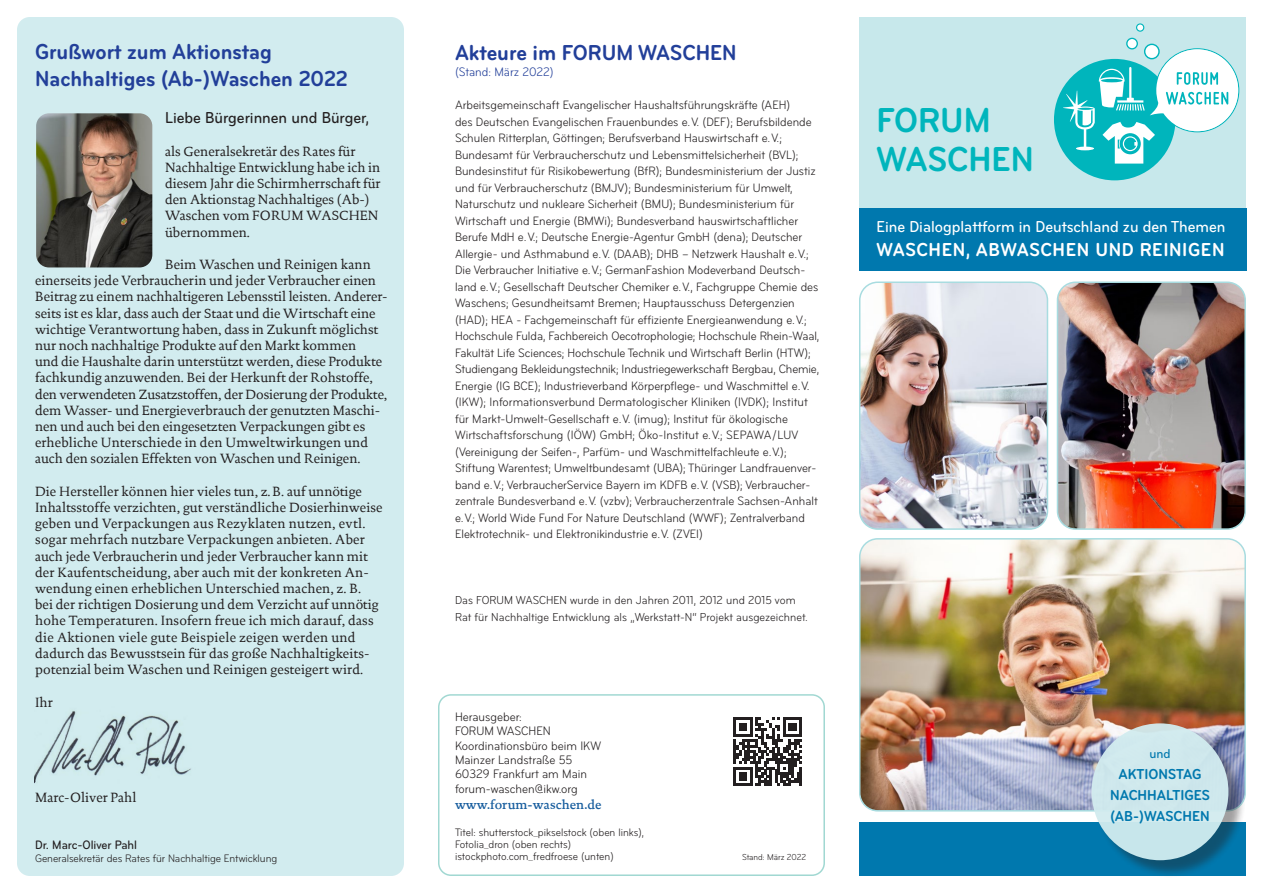
<style>
.page{position:relative;width:1263px;height:893px;background:#fff}
.page>*{position:absolute;margin:0;border:0;box-sizing:border-box;transform-origin:0 0}
.t1{font:700 condensed 36px/39px "Bryant";color:#00b5bc}
.t2{font:700 condensed 22.5px/27px "Bryant";color:#223f99}
.t3{font:700 condensed 19.5px "Bryant";letter-spacing:.03em;color:#fff}
.t4{font:500 condensed 16.5px "Bryant";color:#fff}
.t5{font:500 condensed 16.5px "Bryant";color:#231f20}
.t6{font:700 condensed 15px/21px "Bryant";color:#0078ae;text-align:center}
.t7{font:13.5px/16.2px "Documenta Dtl";color:#231f20}
.t8{font:500 condensed 13.5px "Bryant";color:#0078ae}
.t9{font:condensed 12.75px/14.4px "Bryant";color:#231f20}
.t10{font:500 12.75px "Documenta Dtl";color:#175d9e}
.t11{font:500 condensed 12.75px "Bryant";letter-spacing:-.005em;color:#231f20}
.t12{font:condensed 12.75px "Bryant";color:#223f99}
.t13{font:condensed 12.6px/16.5px "Bryant";color:#231f20}
.t14{font:condensed 12px/16.5px "Bryant";letter-spacing:.005em;color:#231f20}
.t15{font:condensed 11.25px/12px "Bryant";letter-spacing:-.005em;color:#231f20}
.t16{font:condensed 9px "Bryant";color:#231f20}
</style>
<div class="page">
<div style="left:859px;top:17px;width:387px;height:194px;background:#c7e8eb"></div>
<div style="left:859px;top:208px;width:387px;height:63px;background:#0078ae"></div>
<img style="left:860px;top:541px;width:383px;height:270px">
<div style="left:859px;top:538px;width:387px;height:273px;border:2px solid #a8dce0;border-radius:18px"></div>
<img style="left:862px;top:284px;width:185px;height:243px">
<div style="left:859px;top:281px;width:189px;height:249px;border:2px solid #a8dce0;border-radius:18px"></div>
<img style="left:1057px;top:284px;width:186px;height:243px">
<div style="left:1057px;top:281px;width:189px;height:249px;border:2px solid #a8dce0;border-radius:18px"></div>
<div style="left:438px;top:694px;width:387px;height:182px;border:2px solid #a1d8d2;border-radius:12px"></div>
<div style="left:17px;top:17px;width:387px;height:859px;background:#d2ecef;border-radius:13px"></div>
<div style="left:859px;top:822px;width:387px;height:53px;background:#0078ae"></div>
<div style="left:1094px;top:726px;width:152px;height:152px;background:#231f20;opacity:.45"></div>
<div style="left:1091px;top:723px;width:137px;height:137px;background:#d2ecef;border-radius:50%"></div>
<svg style="left:733px;top:717px;width:69px;height:69px"></svg>
<svg style="left:1136px;top:23px;width:8px;height:9px"></svg>
<svg style="left:1054px;top:38px;width:185px;height:142px"></svg>
<img style="left:36px;top:113px;width:116px;height:154px">
<img style="left:34px;top:711px;width:157px;height:73px">
<h2 class="t2" style="left:35px;top:38px;width:314px">Grußwort zum Aktionstag<br>Nachhaltiges (Ab-)Waschen 2022</h2>
<h3 class="t5" style="left:165px;top:108px;width:206px">Liebe Bürgerinnen und Bürger,</h3>
<p class="t7" style="left:165px;top:143px;width:217px">als Generalsekretär des Rates für<br>Nachhaltige Entwicklung habe ich in diesem Jahr die Schirmherrschaft für den Aktionstag Nachhaltiges (Ab-)<br>Waschen vom FORUM WASCHEN übernommen.</p>
<p class="t7" style="left:35px;top:256px;width:354px;text-indent:130px">Beim Waschen und Reinigen kann einerseits jede Verbraucherin und jeder Verbraucher einen Beitrag zu einem nachhaltigeren Lebensstil leisten. Anderer&shy;seits ist es klar, dass auch der Staat und die Wirtschaft eine wichtige Verantwortung haben, dass in Zukunft möglichst nur noch nachhaltige Produkte auf den Markt kommen<br>und die Haushalte darin unterstützt werden, diese Produkte fachkundig anzuwenden. Bei der Herkunft der Rohstoffe, den verwendeten Zusatzstoffen, der Dosierung der Produkte, dem Wasser- und Energieverbrauch der genutzten Maschi&shy;nen und auch bei den eingesetzten Verpackungen gibt es erhebliche Unterschiede in den Umweltwirkungen und auch den sozialen Effekten von Waschen und Reinigen.</p>
<p class="t7" style="left:35px;top:483px;width:349px">Die Hersteller können hier vieles tun, z.B. auf unnötige Inhaltsstoffe verzichten, gut verständliche Dosierhinweise geben und Verpackungen aus Rezyklaten nutzen, evtl. sogar mehrfach nutzbare Verpackungen anbieten. Aber auch jede Verbraucherin und jeder Verbraucher kann mit der Kaufentscheidung, aber auch mit der konkreten An&shy;wendung einen erheblichen Unterschied machen, z. B. bei der richtigen Dosierung und dem Verzicht auf unnötig hohe Temperaturen. Insofern freue ich mich darauf, dass die Aktionen viele gute Beispiele zeigen werden und dadurch das Bewusstsein für das große Nachhaltigkeits&shy;potenzial beim Waschen und Reinigen gesteigert wird.</p>
<p class="t7" style="left:35px;top:694px;width:19px">Ihr</p>
<p class="t7" style="left:35px;top:789px;width:103px">Marc-Oliver Pahl</p>
<p class="t11" style="left:35px;top:837px;width:104px">Dr. Marc-Oliver Pahl</p>
<p class="t15" style="left:35px;top:852px;width:244px">Generalsekretär des Rates für Nachhaltige Entwicklung</p>
<h2 class="t2" style="left:455px;top:39px;width:283px">Akteure im FORUM WASCHEN</h2>
<p class="t12" style="left:455px;top:64px;width:100px">(Stand: März 2022)</p>
<p class="t13" style="left:455px;top:97px;width:366px">Arbeitsgemeinschaft Evangelischer Haushaltsführungskräfte (AEH)<br>des Deutschen Evangelischen Frauenbundes e.V. (DEF); Berufsbildende Schulen Ritterplan, Göttingen; Berufsverband Hauswirtschaft e.V.; Bundesamt für Verbraucherschutz und Lebensmittelsicherheit (BVL); Bundesinstitut für Risikobewertung (BfR); Bundesministerium der Justiz und für Verbraucherschutz (BMJV); Bundesministerium für Umwelt, Naturschutz und nukleare Sicherheit (BMU); Bundesministerium für Wirtschaft und Energie (BMWi); Bundesverband hauswirtschaftlicher Berufe MdH e.V.; Deutsche Energie-Agentur GmbH (dena); Deutscher Allergie- und Asthmabund e.V. (DAAB); DHB – Netzwerk Haushalt e.V.; Die Verbraucher Initiative e.V.; GermanFashion Modeverband Deutsch&shy;land e.V.; Gesellschaft Deutscher Chemiker e.V., Fachgruppe Chemie des Waschens; Gesundheitsamt Bremen; Hauptausschuss Detergenzien (HAD); HEA - Fachgemeinschaft für effiziente Energieanwendung e.V.; Hochschule Fulda, Fachbereich Oecotrophologie; Hochschule Rhein-Waal, Fakultät Life Sciences; Hochschule Technik und Wirtschaft Berlin (HTW); Studiengang Bekleidungstechnik; Industriegewerkschaft Bergbau, Chemie, Energie (IG BCE); Industrieverband Körperpflege- und Waschmittel e.V. (IKW); Informationsverbund Dermatologischer Kliniken (IVDK); Institut für Markt-Umwelt-Gesellschaft e.V. (imug); Institut für ökologische Wirtschaftsforschung (IÖW) GmbH; Öko-Institut e.V.; SEPAWA/LUV (Vereinigung der Seifen-, Parfüm- und Waschmittelfachleute e.V.); Stiftung Warentest; Umweltbundesamt (UBA); Thüringer Landfrauenver&shy;band e.V.; VerbraucherService Bayern im KDFB e.V. (VSB); Verbraucher&shy;zentrale Bundesverband e.V. (vzbv); Verbraucherzentrale Sachsen-Anhalt e.V.; World Wide Fund For Nature Deutschland (WWF); Zentralverband Elektrotechnik- und Elektronikindustrie e.V. (ZVEI)</p>
<p class="t14" style="left:455px;top:592px;width:354px">Das FORUM WASCHEN wurde in den Jahren 2011, 2012 und 2015 vom<br>Rat für Nachhaltige Entwicklung als „Werkstatt-N“ Projekt ausgezeichnet.</p>
<p class="t9" style="left:455px;top:709px;width:148px">Herausgeber:<br>FORUM WASCHEN<br>Koordinationsbüro beim IKW<br>Mainzer Landstraße 55<br>60329 Frankfurt am Main forum-waschen@ikw.org</p>
<p class="t10" style="left:455px;top:797px;width:148px">www.forum-waschen.de</p>
<p class="t15" style="left:455px;top:827px;width:190px">Titel: shutterstock_pikselstock (oben links),<br>Fotolia_dron (oben rechts) istockphoto.com_fredfroese (unten)</p>
<p class="t16" style="left:742px;top:852px;width:66px">Stand: März 2022</p>
<h1 class="t1" style="left:876px;top:100px;width:159px">FORUM<br>WASCHEN</h1>
<h3 class="t4" style="left:876px;top:217px;width:350px">Eine Dialogplattform in Deutschland zu den Themen</h3>
<h3 class="t3" style="left:876px;top:238px;width:349px">WASCHEN, ABWASCHEN UND REINIGEN</h3>
<p class="t8" style="left:1149px;top:745px;width:23px">und</p>
<p class="t6" style="left:1110px;top:764px;width:101px">AKTIONSTAG<br>NACHHALTIGES (AB-)WASCHEN</p>
</div>
